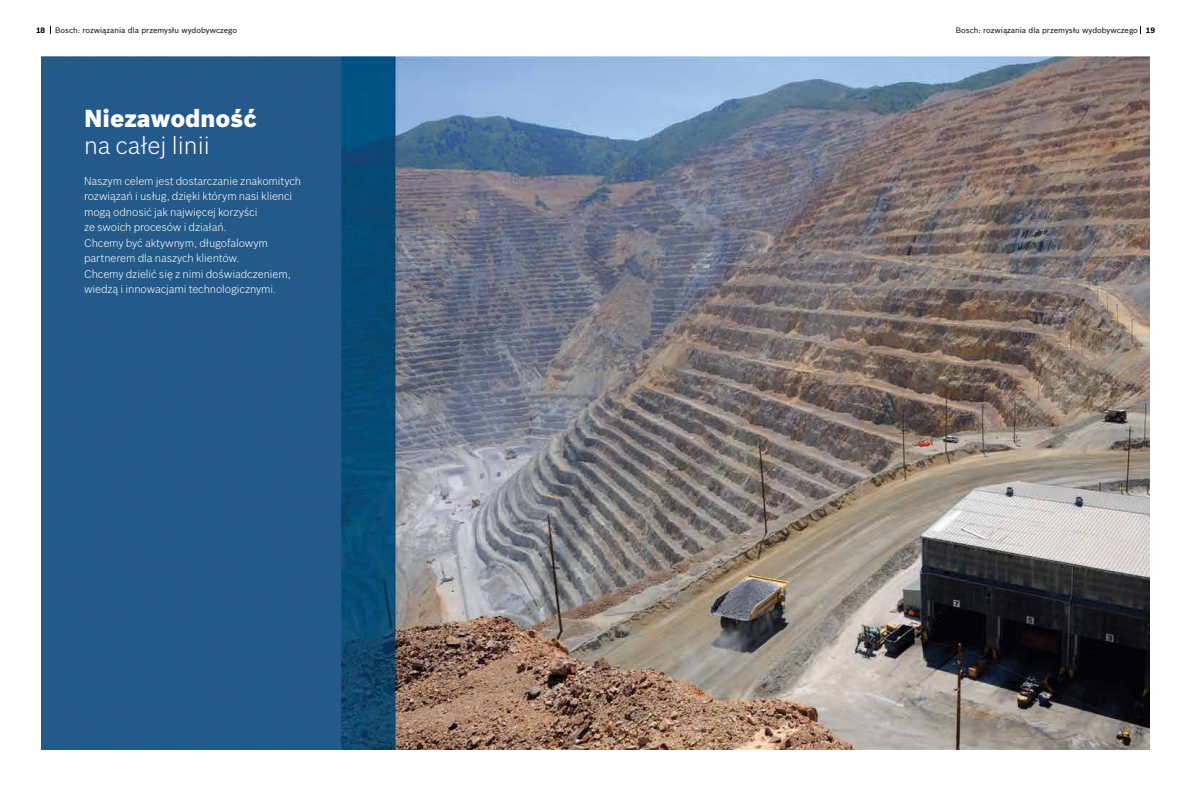
<style>
.page{position:relative;width:1191px;height:794px;background:#fff}
.page>*{position:absolute;margin:0;border:0;box-sizing:border-box;transform-origin:0 0}
.t1{font:900 24px "Bosch Sans East";color:#fff}
.t2{font:300 24px "Bosch Sans East";color:#fff}
.t3{font:300 11px/15.5px "Bosch Sans East";letter-spacing:-.01em;color:#fff}
.t4{font:7.7px "Bosch Sans East";color:#000}
.t5{font:700 7.7px "Bosch Sans East";color:#000}
.s1{font-weight:700}
</style>
<div class="page">
<img style="left:42px;top:57px;width:1107px;height:692px">
<p class="t5" style="left:36px;top:25px;width:11px">18</p>
<p class="t4" style="left:55px;top:25px;width:184px">Bosch: rozwiązania dla przemysłu wydobywczego</p>
<p class="t4" style="left:956px;top:25px;width:201px">Bosch: rozwiązania dla przemysłu wydobywczego <span class="s1">19</span></p>
<h1 class="t1" style="left:84px;top:103px;width:174px">Niezawodność</h1>
<h1 class="t2" style="left:84px;top:130px;width:127px">na całej linii</h1>
<p class="t3" style="left:84px;top:173px;width:219px">Naszym celem jest dostarczanie znakomitych rozwiązań i usług, dzięki którym nasi klienci mogą odnosić jak najwięcej korzyści<br>ze swoich procesów i działań.<br>Chcemy być aktywnym, długofalowym partnerem dla naszych klientów.<br>Chcemy dzielić się z nimi doświadczeniem, wiedzą i innowacjami technologicznymi.</p>
</div>
